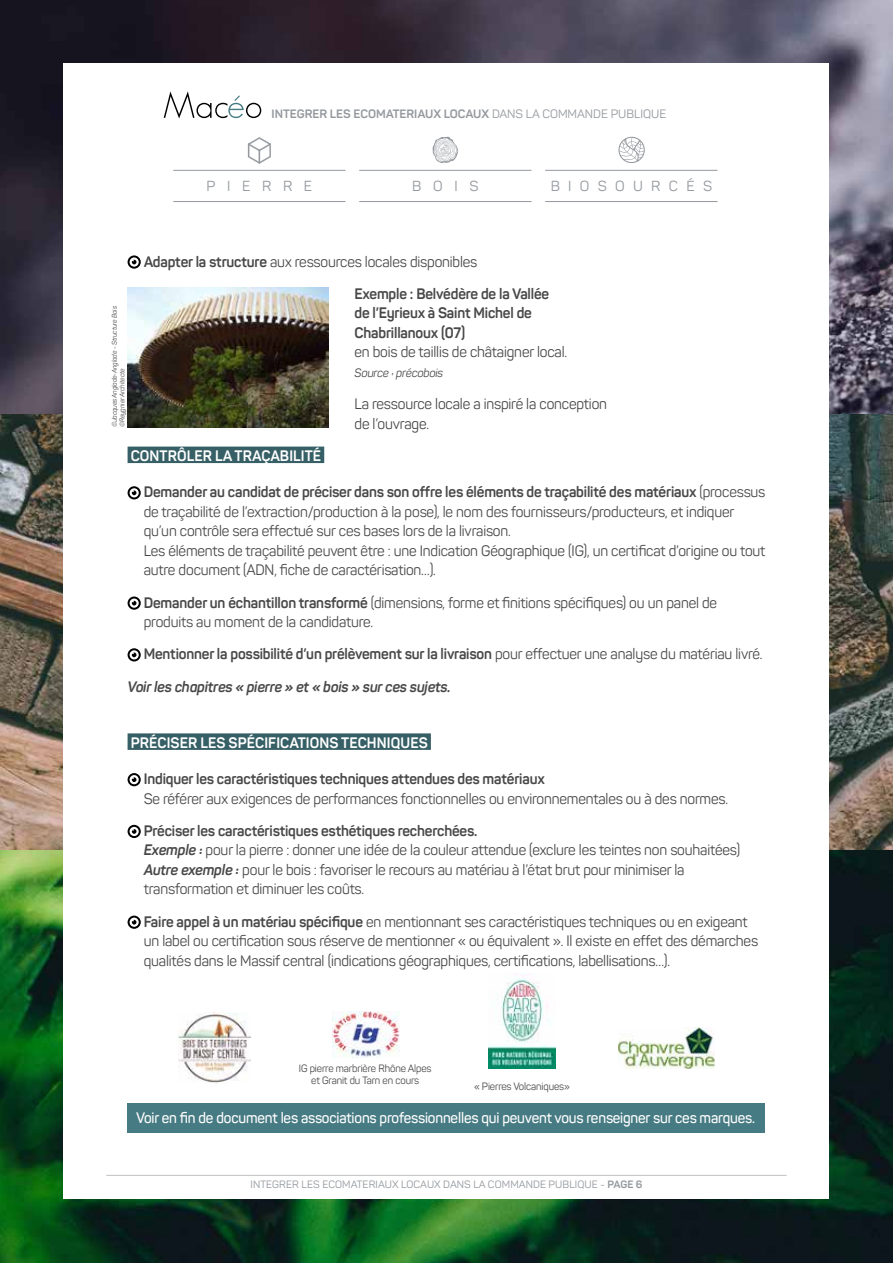
<style>
.page{position:relative;width:893px;height:1263px;background:#fff}
.page>*{position:absolute;margin:0;border:0;box-sizing:border-box;transform-origin:0 0}
.t1{font:15px/19.5px "Panton";letter-spacing:-.01em;color:#484848;scale:.95 1}
.t2{font:700 15px/32.2px "Panton";letter-spacing:-.01em;color:#484848;scale:.95 1}
.t3{font:600 15px "Panton";letter-spacing:-.01em;color:#fff;scale:.94 1}
.t4{font:700 15px "Panton";letter-spacing:.005em;color:#fff;scale:.95 1}
.t5{font:14.4px "Panton";letter-spacing:.58em;color:#95999e}
.t6{font:700 12px "Panton";color:#95999e}
.t7{font:italic 12px "Panton";letter-spacing:-.01em;color:#484848;scale:.95 1}
.t8{font:10.5px/12.6px "Panton";letter-spacing:-.01em;color:#484848;text-align:center;scale:.95 1}
.t9{font:10.5px "Panton";letter-spacing:.01em;color:#95999e}
.t10{font:italic 6.75px/7.5px "Panton";letter-spacing:-.01em;color:#484848;scale:.95 1}
.s1{font-weight:400}
.s2{font-weight:700}
.s3{font-style:italic}
.s4{font-weight:700;font-style:italic}
</style>
<div class="page">
<img style="left:0;top:849px;width:893px;height:414px">
<img style="left:0;top:414px;width:893px;height:435px">
<img style="left:0;top:0;width:893px;height:414px">
<div style="left:64px;top:64px;width:765px;height:1135px;background:#fff"></div>
<hr style="left:106px;top:1175px;width:681px;height:1px;background:#c0c0c0">
<svg style="left:164px;top:91px;width:97px;height:27px"></svg>
<hr style="left:359px;top:170px;width:173px;height:1px;background:#95999e">
<hr style="left:359px;top:201px;width:173px;height:1px;background:#95999e">
<hr style="left:545px;top:170px;width:172px;height:1px;background:#95999e">
<hr style="left:545px;top:201px;width:172px;height:1px;background:#95999e">
<svg style="left:433px;top:137px;width:25px;height:26px"></svg>
<svg style="left:618px;top:137px;width:27px;height:26px"></svg>
<hr style="left:173px;top:170px;width:173px;height:1px;background:#95999e">
<hr style="left:173px;top:201px;width:173px;height:1px;background:#95999e">
<svg style="left:248px;top:137px;width:23px;height:27px"></svg>
<img style="left:128px;top:287px;width:201px;height:140px">
<div style="left:128px;top:1103px;width:637px;height:30px;background:#477b83"></div>
<div style="left:128px;top:447px;width:196px;height:16px;background:#376066"></div>
<div style="left:128px;top:733px;width:303px;height:17px;background:#376066"></div>
<svg style="left:128px;top:255px;width:13px;height:14px"></svg>
<svg style="left:128px;top:486px;width:13px;height:13px"></svg>
<svg style="left:128px;top:596px;width:13px;height:14px"></svg>
<svg style="left:128px;top:648px;width:13px;height:13px"></svg>
<svg style="left:128px;top:773px;width:13px;height:13px"></svg>
<svg style="left:128px;top:825px;width:13px;height:13px"></svg>
<svg style="left:128px;top:915px;width:13px;height:14px"></svg>
<img style="left:179px;top:1012px;width:71px;height:71px">
<img style="left:618px;top:1027px;width:97px;height:42px">
<img style="left:332px;top:1011px;width:68px;height:46px">
<img style="left:488px;top:975px;width:67px;height:93px">
<p class="t6" style="left:272px;top:107px;width:396px">INTEGRER LES ECOMATERIAUX LOCAUX <span class="s1">DANS LA COMMANDE PUBLIQUE</span></p>
<p class="t5" style="left:207px;top:177px;width:107px">PIERRE</p>
<p class="t5" style="left:412px;top:177px;width:68px">BOIS</p>
<p class="t5" style="left:551px;top:177px;width:163px">BIOSOURCÉS</p>
<p class="t2" style="left:354px;top:245px;width:207px;text-indent:-211px">Adapter la structure <span class="s1">aux ressources locales disponibles<br></span>Exemple : Belvédère de la Vallée</p>
<p class="t2" style="left:354px;top:303px;width:188px;line-height:19.5px">de l’Eyrieux à Saint Michel de<br>Chabrillanoux (07)</p>
<p class="t1" style="left:354px;top:342px;width:225px">en bois de taillis de châtaigner local.</p>
<p class="t7" style="left:354px;top:365px;width:95px">Source : précobois</p>
<p class="t1" style="left:354px;top:394px;width:267px">La ressource locale a inspiré la conception de l’ouvrage.</p>
<p class="t4" style="left:131px;top:446px;width:202px">CONTRÔLER LA TRAÇABILITÉ</p>
<p class="t1" style="left:144px;top:482px;width:656px"><span class="s2">Demander au candidat de préciser dans son offre les éléments de traçabilité des matériaux</span> (processus de traçabilité de l’extraction/production à la pose), le nom des fournisseurs/producteurs, et indiquer qu’un contrôle sera effectué sur ces bases lors de la livraison.<br>Les éléments de traçabilité peuvent être : une Indication Géographique (IG), un certificat d’origine ou tout autre document (ADN, fiche de caractérisation…).</p>
<p class="t1" style="left:144px;top:592px;width:605px"><span class="s2">Demander un échantillon transformé</span> (dimensions, forme et finitions spécifiques) ou un panel de produits au moment de la candidature.</p>
<p class="t2" style="left:128px;top:638px;width:670px;text-indent:16px">Mentionner la possibilité d’un prélèvement sur la livraison <span class="s1">pour effectuer une analyse du matériau livré.<br></span><span class="s3">Voir les chapitres « pierre » et « bois » sur ces sujets.</span></p>
<p class="t4" style="left:131px;top:733px;width:314px">PRÉCISER LES SPÉCIFICATIONS TECHNIQUES</p>
<p class="t2" style="left:144px;top:763px;width:423px">Indiquer les caractéristiques techniques attendues des matériaux</p>
<p class="t1" style="left:144px;top:789px;width:617px">Se référer aux exigences de performances fonctionnelles ou environnementales ou à des normes.</p>
<p class="t1" style="left:144px;top:821px;width:629px"><span class="s2">Préciser les caractéristiques esthétiques recherchées.<br></span><span class="s4">Exemple :</span> pour la pierre : donner une idée de la couleur attendue (exclure les teintes non souhaitées)<br><span class="s4">Autre exemple :</span> pour le bois : favoriser le recours au matériau à l’état brut pour minimiser la transformation et diminuer les coûts.</p>
<p class="t1" style="left:144px;top:912px;width:648px"><span class="s2">Faire appel à un matériau spécifique</span> en mentionnant ses caractéristiques techniques ou en exigeant un label ou certification sous réserve de mentionner « ou équivalent ». Il existe en effet des démarches qualités dans le Massif central (indications géographiques, certifications, labellisations…).</p>
<p class="t10" style="left:111px;top:427px;width:129px;rotate:-90deg">©Jacques Anglade-Anglade - Structure Bois ©Reygnier Architecte</p>
<p class="t8" style="left:299px;top:1062px;width:141px">IG pierre marbrière Rhône Alpes et Granit du Tarn en cours</p>
<p class="t8" style="left:474px;top:1080px;width:102px">« Pierres Volcaniques»</p>
<p class="t3" style="left:136px;top:1108px;width:660px">Voir en fin de document les associations professionnelles qui peuvent vous renseigner sur ces marques.</p>
<p class="t9" style="left:250px;top:1178px;width:394px">INTEGRER LES ECOMATERIAUX LOCAUX DANS LA COMMANDE PUBLIQUE - <span class="s2">PAGE 6</span></p>
</div>
